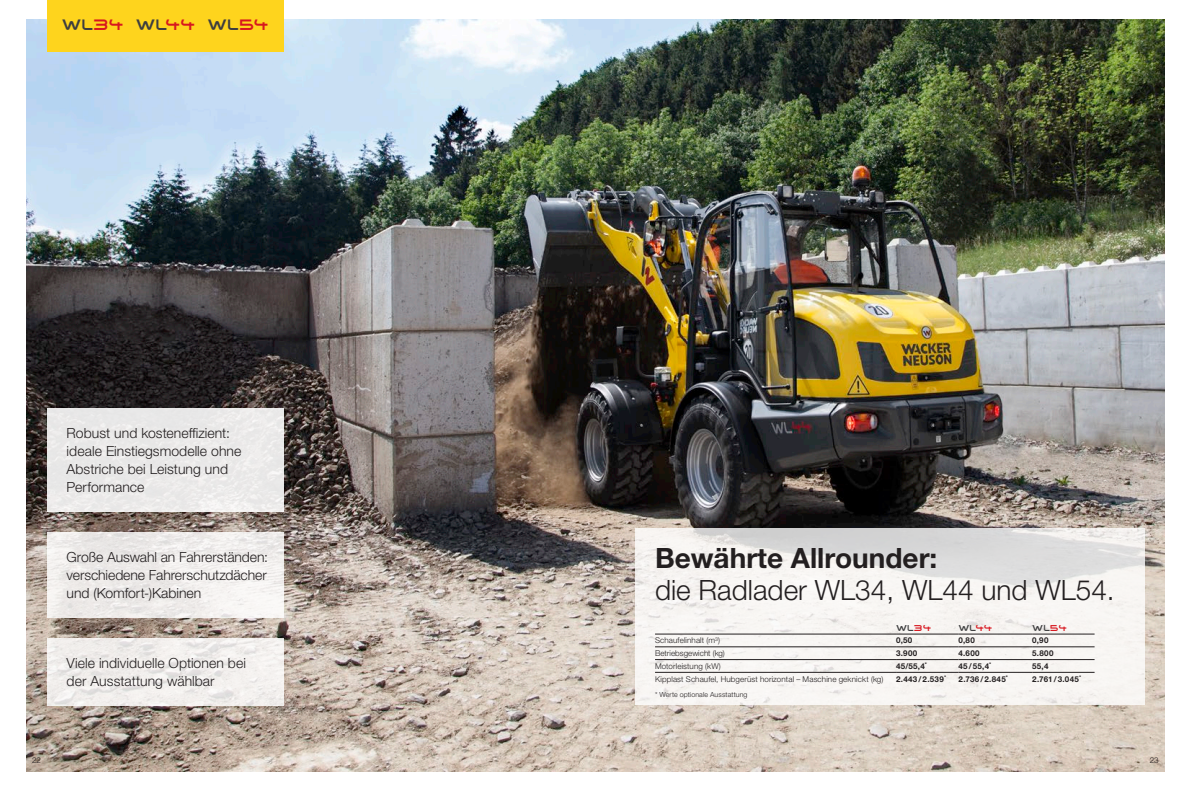
<style>
.page{position:relative;width:1191px;height:791px;background:#fff}
.page>*{position:absolute;margin:0;border:0;box-sizing:border-box;transform-origin:0 0}
.t1{font:300 28px "Helvetica Neue LTW1 G";color:#231f20}
.t2{font:700 28px "Helvetica Neue LTW1 G";color:#231f20}
.t3{font:16px "Wacker Neuson";letter-spacing:-.005em;color:#3e3e3f}
.t4{font:300 14px/18px "Helvetica Neue LTW1 G";color:#231f20}
.t5{font:9px "Wacker Neuson";letter-spacing:.01em;color:#3e3e3f}
.t6{font:300 8px "Helvetica Neue LTW1 G";letter-spacing:.015em;color:#231f20}
.t7{font:700 8px "Helvetica Neue LTW1 G";letter-spacing:.04em;color:#231f20}
.t8{font:300 7px "Helvetica Neue LTW1 G";letter-spacing:.02em;color:#231f20}
.s1{color:#d7171f}
</style>
<div class="page">
<img style="left:27px;top:20px;width:1137px;height:751px">
<div style="left:47px;top:0;width:236px;height:51px;background:#fed41d"></div>
<svg style="left:635px;top:528px;width:509px;height:177px;fill:#f7f5f2"></svg>
<svg style="left:47px;top:638px;width:236px;height:67px;fill:#f1efec"></svg>
<div style="left:47px;top:409px;width:236px;height:103px;background:#eae9e8"></div>
<div style="left:47px;top:532px;width:236px;height:86px;background:linear-gradient(to right,#eae8e6,#f3f1f0)"></div>
<hr style="left:655px;top:634px;width:241px;height:1px;background:#231f20">
<hr style="left:896px;top:634px;width:62px;height:1px;background:#231f20">
<hr style="left:958px;top:634px;width:74px;height:1px;background:#231f20">
<hr style="left:1032px;top:634px;width:62px;height:1px;background:#231f20">
<hr style="left:655px;top:646px;width:241px;height:1px;background:#231f20">
<hr style="left:896px;top:646px;width:62px;height:1px;background:#231f20">
<hr style="left:958px;top:646px;width:74px;height:1px;background:#231f20">
<hr style="left:1032px;top:646px;width:62px;height:1px;background:#231f20">
<hr style="left:655px;top:659px;width:241px;height:1px;background:#231f20">
<hr style="left:896px;top:659px;width:62px;height:1px;background:#231f20">
<hr style="left:958px;top:659px;width:74px;height:1px;background:#231f20">
<hr style="left:1032px;top:659px;width:62px;height:1px;background:#231f20">
<hr style="left:655px;top:672px;width:241px;height:1px;background:#231f20">
<hr style="left:896px;top:672px;width:62px;height:1px;background:#231f20">
<hr style="left:958px;top:672px;width:74px;height:1px;background:#231f20">
<hr style="left:1032px;top:672px;width:62px;height:1px;background:#231f20">
<p class="t3" style="left:62px;top:18px;width:208px">WL<span class="s1">34</span> WL<span class="s1">44</span> WL<span class="s1">54</span></p>
<p class="t4" style="left:67px;top:424px;width:176px">Robust und kosteneffizient: ideale Einstiegsmodelle ohne<br>Abstriche bei Leistung und<br>Performance</p>
<p class="t4" style="left:67px;top:548px;width:203px;text-align:justify">Große Auswahl an Fahrerständen: verschiedene Fahrerschutzdächer und (Komfort-)Kabinen</p>
<p class="t4" style="left:67px;top:653px;width:181px">Viele individuelle Optionen bei der Ausstattung wählbar</p>
<p class="t6" style="left:32px;top:755px;width:10px">22</p>
<h1 class="t2" style="left:655px;top:541px;width:284px">Bewährte Allrounder:</h1>
<h1 class="t1" style="left:655px;top:573px;width:461px">die Radlader WL34, WL44 und WL54.</h1>
<p class="t5" style="left:896px;top:623px;width:37px">WL<span class="s1">34</span></p>
<p class="t5" style="left:958px;top:623px;width:36px">WL<span class="s1">44</span></p>
<p class="t5" style="left:1032px;top:623px;width:36px">WL<span class="s1">54</span></p>
<p class="t6" style="left:655px;top:635px;width:66px">Schaufelinhalt (m<sup>3</sup>)</p>
<p class="t7" style="left:896px;top:635px;width:18px">0,50</p>
<p class="t7" style="left:958px;top:635px;width:18px">0,80</p>
<p class="t7" style="left:1032px;top:635px;width:18px">0,90</p>
<p class="t6" style="left:655px;top:648px;width:71px">Betriebsgewicht (kg)</p>
<p class="t7" style="left:896px;top:648px;width:23px">3.900</p>
<p class="t7" style="left:958px;top:648px;width:23px">4.600</p>
<p class="t7" style="left:1032px;top:648px;width:23px">5.800</p>
<p class="t6" style="left:655px;top:661px;width:67px">Motorleistung (kW)</p>
<p class="t7" style="left:896px;top:661px;width:32px">45/55,4<sup>*</sup></p>
<p class="t7" style="left:958px;top:661px;width:34px">45/55,4<sup>*</sup></p>
<p class="t7" style="left:1032px;top:661px;width:18px">55,4</p>
<p class="t6" style="left:655px;top:674px;width:230px">Kipplast Schaufel, Hubgerüst horizontal – Maschine geknickt (kg)</p>
<p class="t7" style="left:896px;top:674px;width:52px">2.443/2.539<sup>*</sup></p>
<p class="t7" style="left:958px;top:674px;width:51px">2.736/2.845<sup>*</sup></p>
<p class="t7" style="left:1032px;top:674px;width:50px">2.761/3.045<sup>*</sup></p>
<p class="t8" style="left:655px;top:690px;width:94px">* Werte optionale Ausstattung</p>
<p class="t6" style="left:1149px;top:755px;width:10px">23</p>
</div>
